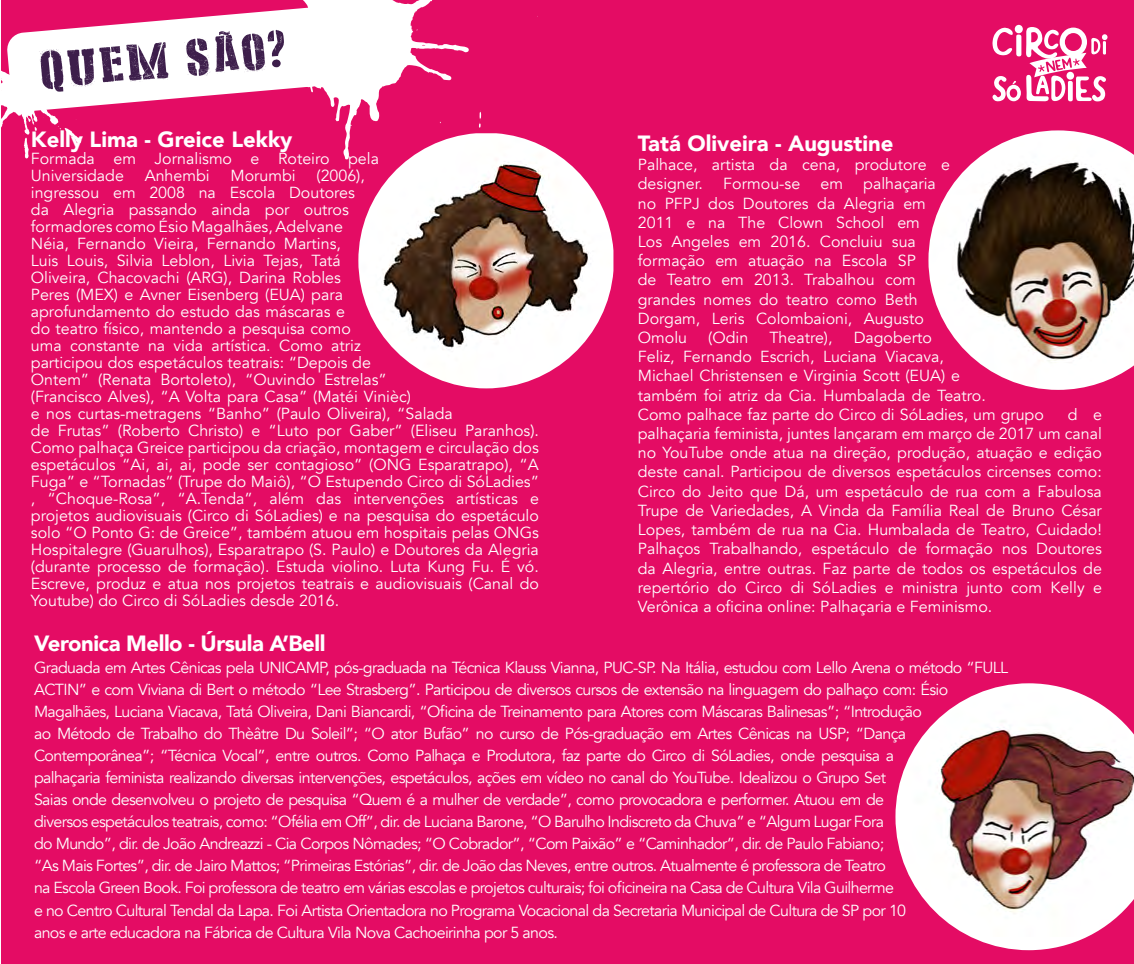
<style>
.page{position:relative;width:1134px;height:964px;background:#fff}
.page>*{position:absolute;margin:0;border:0;box-sizing:border-box;transform-origin:0 0}
.t1{font:50px "Stencil Cargo Army";color:#3d1e4b}
.t2{font:900 22px "Avenir";color:#fff}
.t3{font:900 22px "Avenir";letter-spacing:-.02em;color:#fff}
.t4{font:16px/17px "Avenir";color:#fff}
.t5{font:16px/22px "Avenir";letter-spacing:-.04em;color:#fff}
</style>
<div class="page">
<div style="left:1px;top:0;width:1133px;height:964px;background:#e40c64"></div>
<svg style="left:1px;top:0;width:481px;height:160px"></svg>
<img style="left:358px;top:133px;width:255px;height:255px;border-radius:122px">
<img style="left:895px;top:683px;width:239px;height:267px">
<img style="left:928px;top:130px;width:206px;height:260px">
<svg style="left:992px;top:25px;width:115px;height:76px"></svg>
<h1 class="t1" style="left:36px;top:45px;width:250px;rotate:-5deg">QUEM SÃO?</h1>
<h2 class="t2" style="left:31px;top:120px;width:263px">Kelly Lima - Greice Lekky</h2>
<p class="t4" style="left:31px;top:150px;width:350px">Formada em Jornalismo e Roteiro pela<br>Universidade</p>
<h2 class="t2" style="left:638px;top:124px;width:257px">Tatá Oliveira - Augustine</h2>
<p class="t4" style="left:638px;top:155px;width:314px;line-height:19.2px">Palhace, artista da cena, produtore e designer.</p>
<p class="t4" style="left:145px;top:167px;width:66px">Anhembi</p>
<p class="t4" style="left:231px;top:167px;width:67px">Morumbi</p>
<p class="t4" style="left:31px;top:167px;width:510px;text-indent:286px">(2006),<br>ingressou em 2008 na Escola Doutores<br>da Alegria passando ainda por outros<br>formadores como Ésio Magalhães, Adelvane<br>Néia, Fernando Vieira, Fernando Martins,<br>Luis Louis, Silvia Leblon, Livia Tejas, Tatá<br>Oliveira, Chacovachi (ARG), Darina Robles<br>Peres (MEX) e Avner Eisenberg (EUA) para<br>aprofundamento do estudo das máscaras e<br>do teatro físico, mantendo a pesquisa como<br>uma constante na vida artística. Como atriz<br>participou dos espetáculos teatrais: “Depois de<br>Ontem” (Renata Bortoleto), “Ouvindo Estrelas”<br>(Francisco Alves), “A Volta para Casa” (Matéi Vinièc)<br>e nos curtas-metragens “Banho” (Paulo Oliveira), “Salada<br>de Frutas” (Roberto Christo) e “Luto por Gaber” (Eliseu Paranhos).<br>Como palhaça Greice participou da criação, montagem e circulação dos espetáculos “Ai, ai, ai, pode ser contagioso” (ONG Esparatrapo), “A Fuga” e “Tornadas” (Trupe do Maiô), “O Estupendo Circo di SóLadies” , “Choque-Rosa”, “A.Tenda”, além das intervenções artísticas e projetos audiovisuais (Circo di SóLadies) e na pesquisa do espetáculo solo “O Ponto G: de Greice”, também atuou em hospitais pelas ONGs Hospitalegre (Guarulhos), Esparatrapo (S. Paulo) e Doutores da Alegria (durante processo de formação). Estuda violino. Luta Kung Fu. É vó.<br>Escreve, produz e atua nos projetos teatrais e audiovisuais (Canal do Youtube) do Circo di SóLadies desde 2016.</p>
<h2 class="t3" style="left:34px;top:625px;width:293px">Veronica Mello - Úrsula A’Bell</h2>
<p class="t5" style="left:34px;top:657px;width:976px">Graduada em Artes Cênicas pela UNICAMP, pós-graduada na Técnica Klauss Vianna, PUC-SP. Na Itália, estudou com Lello Arena o método “FULL ACTIN” e com Viviana di Bert o método “Lee Strasberg”. Participou de diversos cursos de extensão na linguagem do palhaço com: Ésio Magalhães, Luciana Viacava, Tatá Oliveira, Dani Biancardi, “Oficina de Treinamento para Atores com Máscaras Balinesas”; “Introdução<br>ao Método de Trabalho do Thèâtre Du Soleil”; “O ator Bufão” no curso de Pós-graduação em Artes Cênicas na USP; “Dança Contemporânea”; “Técnica Vocal”, entre outros. Como Palhaça e Produtora, faz parte do Circo di SóLadies, onde pesquisa a<br>palhaçaria feminista realizando diversas intervenções, espetáculos, ações em vídeo no canal do YouTube. Idealizou o Grupo Set<br>Saias onde desenvolveu o projeto de pesquisa “Quem é a mulher de verdade”, como provocadora e performer. Atuou em de<br>diversos espetáculos teatrais, como: “Ofélia em Off”, dir. de Luciana Barone, “O Barulho Indiscreto da Chuva” e “Algum Lugar Fora<br>do Mundo”, dir. de João Andreazzi - Cia Corpos Nômades; “O Cobrador”, “Com Paixão” e “Caminhador”, dir. de Paulo Fabiano;<br>“As Mais Fortes”, dir. de Jairo Mattos; “Primeiras Estórias”, dir. de João das Neves, entre outros. Atualmente é professora de Teatro<br>na Escola Green Book. Foi professora de teatro em várias escolas e projetos culturais; foi oficineira na Casa de Cultura Vila Guilherme<br>e no Centro Cultural Tendal da Lapa. Foi Artista Orientadora no Programa Vocacional da Secretaria Municipal de Cultura de SP por 10<br>anos e arte educadora na Fábrica de Cultura Vila Nova Cachoeirinha por 5 anos.</p>
<p class="t4" style="left:638px;top:175px;width:300px;line-height:19.2px;text-indent:225px">palhaçaria no PFPJ dos Doutores da Alegria em<br>2011 e na The Clown School em<br>Los Angeles em 2016. Concluiu sua formação em atuação na Escola SP de Teatro em 2013. Trabalhou com grandes nomes do teatro como Beth<br>Dorgam, Leris Colombaioni, Augusto<br>Omolu</p>
<p class="t4" style="left:723px;top:176px;width:79px">Formou-se</p>
<p class="t4" style="left:820px;top:176px;width:24px">em</p>
<p class="t4" style="left:638px;top:328px;width:408px;line-height:19.2px;text-indent:216px">Dagoberto<br>Feliz, Fernando Escrich, Luciana Viacava,<br>Michael Christensen e Virginia Scott (EUA) e<br>também foi atriz da Cia. Humbalada de Teatro.<br>Como palhace faz parte do Circo di SóLadies, um grupo</p>
<p class="t4" style="left:708px;top:329px;width:42px">(Odin</p>
<p class="t4" style="left:769px;top:329px;width:65px">Theatre),</p>
<p class="t4" style="left:638px;top:405px;width:466px;line-height:19.2px;text-align:justify;text-indent:430px">d e palhaçaria feminista, juntes lançaram em março de 2017 um canal no YouTube onde atua na direção, produção, atuação e edição deste canal. Participou de diversos espetáculos circenses como:<br>Circo do Jeito que Dá, um espetáculo de rua com a Fabulosa Trupe de Variedades, A Vinda da Família Real de Bruno César Lopes, também de rua na Cia. Humbalada de Teatro, Cuidado!<br>Palhaços Trabalhando, espetáculo de formação nos Doutores da Alegria, entre outras. Faz parte de todos os espetáculos de repertório do Circo di SóLadies e ministra junto com Kelly e Verônica a oficina online: Palhaçaria e Feminismo.</p>
</div>
